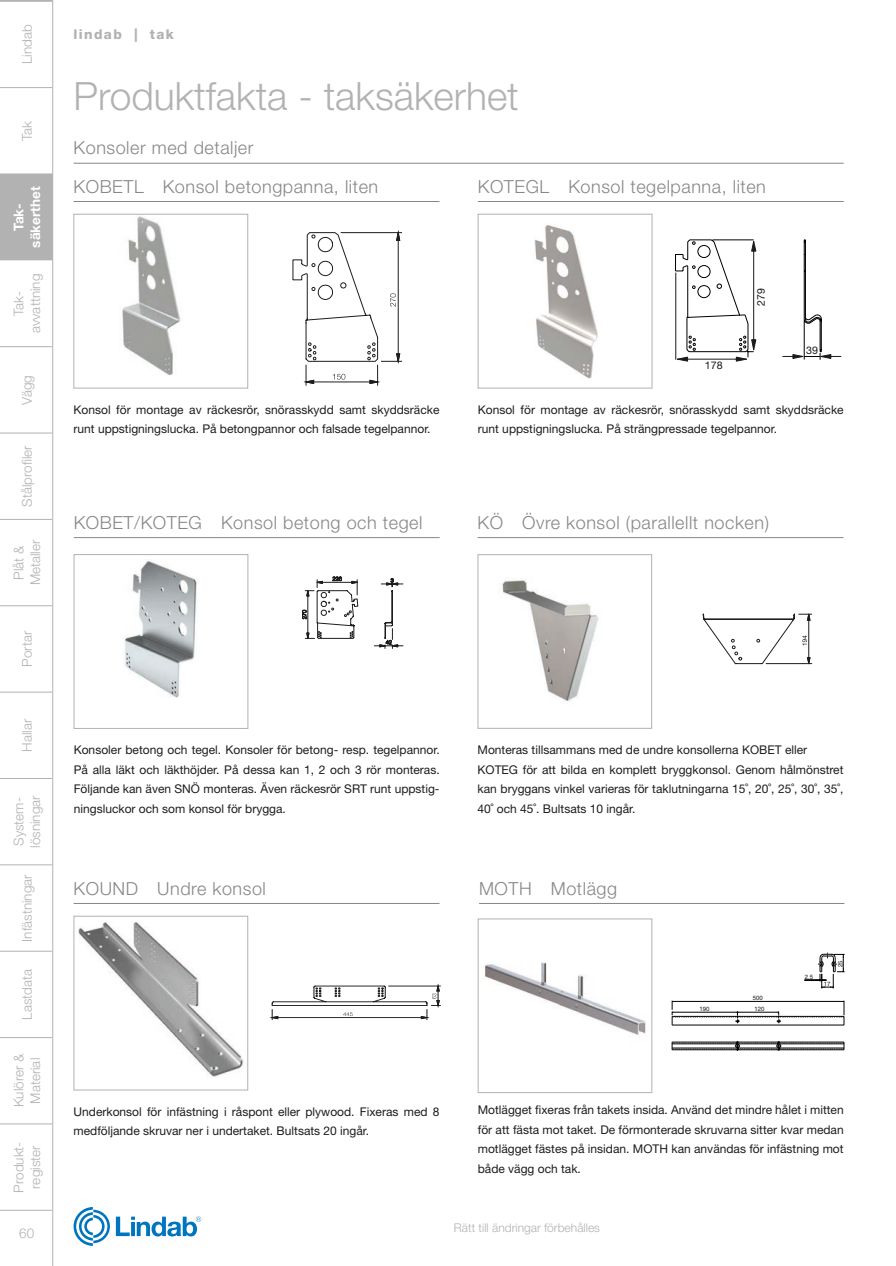
<style>
.page{position:relative;width:896px;height:1266px;background:#fff}
.page>*{position:absolute;margin:0;border:0;box-sizing:border-box;transform-origin:0 0}
.t1{font:300 39px "Helvetica Neue LT Pro";color:#b2b2b2}
.t2{font:300 18px "Helvetica Neue LT Pro";letter-spacing:.03em;color:#878787}
.t3{font:300 13.5px/16.5px "Helvetica Neue LT Pro";color:#b2b2b2}
.t4{font:700 13.5px/16.5px "Helvetica Neue LT Pro";color:#fff;text-align:center}
.t5{font:800 13.5px "Helvetica Neue LT Pro";letter-spacing:.1em;color:#b2b2b2}
.t6{font:12px/19.5px "Helvetica Neue LT Pro";color:#1d1d1b}
.t7{font:300 12px "Helvetica Neue LT Pro";color:#b2b2b2}
.t8{font:10.65px "Helvetica Neue LT Pro";color:#1d181a}
.t9{font:10.5px "Helvetica Neue LT Pro";color:#1d181a}
.t10{font:6px "Helvetica";color:#1d181a}
</style>
<div class="page">
<hr style="left:0;top:432px;width:52px;height:1px;background:#b2b2b2">
<hr style="left:0;top:605px;width:52px;height:1px;background:#b2b2b2">
<hr style="left:0;top:778px;width:52px;height:1px;background:#b2b2b2">
<hr style="left:0;top:950px;width:52px;height:1px;background:#b2b2b2">
<hr style="left:0;top:1037px;width:52px;height:1px;background:#b2b2b2">
<hr style="left:0;top:1123px;width:52px;height:1px;background:#b2b2b2">
<hr style="left:0;top:1209px;width:52px;height:1px;background:#b2b2b2">
<hr style="left:52px;top:347px;width:1px;height:86px;background:#b2b2b2">
<hr style="left:52px;top:433px;width:1px;height:86px;background:#b2b2b2">
<hr style="left:52px;top:519px;width:1px;height:86px;background:#b2b2b2">
<hr style="left:52px;top:605px;width:1px;height:87px;background:#b2b2b2">
<hr style="left:52px;top:692px;width:1px;height:86px;background:#b2b2b2">
<hr style="left:52px;top:778px;width:1px;height:86px;background:#b2b2b2">
<hr style="left:52px;top:864px;width:1px;height:87px;background:#b2b2b2">
<hr style="left:52px;top:951px;width:1px;height:86px;background:#b2b2b2">
<hr style="left:52px;top:1037px;width:1px;height:86px;background:#b2b2b2">
<hr style="left:52px;top:1123px;width:1px;height:87px;background:#b2b2b2">
<hr style="left:52px;top:1210px;width:1px;height:55px;background:#b2b2b2">
<hr style="left:0;top:519px;width:52px;height:1px;background:#b2b2b2">
<hr style="left:0;top:691px;width:52px;height:1px;background:#b2b2b2">
<hr style="left:0;top:864px;width:52px;height:1px;background:#b2b2b2">
<hr style="left:52px;top:260px;width:1px;height:86px;background:#b2b2b2">
<hr style="left:0;top:346px;width:53px;height:1px;background:#b2b2b2">
<svg style="left:116px;top:1216px;width:85px;height:20px"></svg>
<svg style="left:74px;top:1207px;width:36px;height:38px"></svg>
<img style="left:124px;top:561px;width:73px;height:137px">
<div style="left:74px;top:554px;width:174px;height:174px;border:1px solid #b2b2b2"></div>
<svg style="left:302px;top:576px;width:101px;height:72px"></svg>
<hr style="left:74px;top:537px;width:365px;height:1px;background:#878787">
<img style="left:501px;top:580px;width:98px;height:121px">
<div style="left:477px;top:554px;width:175px;height:174px;border:1px solid #b2b2b2"></div>
<svg style="left:702px;top:613px;width:109px;height:52px"></svg>
<hr style="left:766px;top:663px;width:45px;height:1px;background:#1d1d1b">
<hr style="left:477px;top:537px;width:366px;height:1px;background:#878787">
<img style="left:122px;top:216px;width:59px;height:160px">
<div style="left:74px;top:214px;width:174px;height:174px;border:1px solid #b2b2b2"></div>
<svg style="left:292px;top:231px;width:110px;height:154px"></svg>
<hr style="left:74px;top:201px;width:365px;height:1px;background:#878787">
<img style="left:78px;top:922px;width:166px;height:155px">
<div style="left:74px;top:915px;width:174px;height:175px;border:1px solid #b2b2b2"></div>
<svg style="left:271px;top:985px;width:170px;height:34px"></svg>
<hr style="left:388px;top:985px;width:53px;height:1px;background:#1d1d1b">
<hr style="left:74px;top:903px;width:365px;height:1px;background:#878787">
<img style="left:484px;top:962px;width:162px;height:75px">
<div style="left:477px;top:918px;width:175px;height:174px;border:1px solid #b2b2b2"></div>
<svg style="left:671px;top:1000px;width:173px;height:50px"></svg>
<svg style="left:804px;top:952px;width:40px;height:36px"></svg>
<hr style="left:479px;top:903px;width:365px;height:1px;background:#878787">
<img style="left:534px;top:225px;width:64px;height:154px">
<div style="left:478px;top:214px;width:174px;height:174px;border:1px solid #b2b2b2"></div>
<svg style="left:675px;top:239px;width:166px;height:122px"></svg>
<hr style="left:478px;top:201px;width:365px;height:1px;background:#878787">
<hr style="left:74px;top:163px;width:769px;height:1px;background:#878787">
<svg style="left:0;top:0;width:53px;height:260px"></svg>
<p class="t3" style="left:18px;top:64px;width:41px;rotate:-90deg">Lindab</p>
<p class="t3" style="left:18px;top:141px;width:21px;rotate:-90deg">Tak</p>
<p class="t4" style="left:10px;top:248px;width:63px;rotate:-90deg">Tak&shy;säkerthet</p>
<p class="t3" style="left:10px;top:333px;width:61px;text-align:center;rotate:-90deg">Tak&shy;avvattning</p>
<p class="t3" style="left:18px;top:404px;width:31px;rotate:-90deg">Vägg</p>
<p class="t3" style="left:18px;top:506px;width:63px;rotate:-90deg">Stålprofiler</p>
<p class="t3" style="left:10px;top:585px;width:47px;text-align:center;rotate:-90deg">Plåt &amp;<br>Metaller</p>
<p class="t3" style="left:18px;top:666px;width:37px;rotate:-90deg">Portar</p>
<p class="t3" style="left:18px;top:751px;width:34px;rotate:-90deg">Hallar</p>
<p class="t3" style="left:10px;top:847px;width:54px;rotate:-90deg">System&shy;lösningar</p>
<p class="t3" style="left:18px;top:941px;width:69px;rotate:-90deg">Infästningar</p>
<p class="t3" style="left:18px;top:1019px;width:52px;rotate:-90deg">Lastdata</p>
<p class="t3" style="left:10px;top:1107px;width:55px;rotate:-90deg">Kulörer &amp;<br>Material</p>
<p class="t3" style="left:10px;top:1192px;width:52px;rotate:-90deg">Produkt&shy;register</p>
<p class="t3" style="left:19px;top:1224px;width:17px">60</p>
<p class="t5" style="left:74px;top:27px;width:102px">lindab | tak</p>
<h1 class="t1" style="left:74px;top:72px;width:446px">Produktfakta - taksäkerhet</h1>
<h2 class="t2" style="left:74px;top:137px;width:181px">Konsoler med detaljer</h2>
<h2 class="t2" style="left:74px;top:175px;width:306px">KOBETL Konsol betongpanna, liten</h2>
<h2 class="t2" style="left:478px;top:175px;width:289px">KOTEGL Konsol tegelpanna, liten</h2>
<p class="t8" style="left:754px;top:306px;width:19px;rotate:-90deg">279</p>
<p class="t9" style="left:806px;top:344px;width:13px">39</p>
<p class="t9" style="left:704px;top:358px;width:19px">178</p>
<p class="t6" style="left:74px;top:399px;width:367px">Konsol för montage av räckesrör, snörasskydd samt skyddsräcke runt uppstigningslucka. På betongpannor och falsade tegelpannor.</p>
<p class="t6" style="left:478px;top:399px;width:367px">Konsol för montage av räckesrör, snörasskydd samt skyddsräcke runt uppstigningslucka. På strängpressade tegelpannor.</p>
<h2 class="t2" style="left:74px;top:511px;width:350px">KOBET/KOTEG Konsol betong och tegel</h2>
<h2 class="t2" style="left:477px;top:511px;width:293px">KÖ Övre konsol (parallellt nocken)</h2>
<p class="t6" style="left:74px;top:740px;width:367px;text-align:justify">Konsoler betong och tegel. Konsoler för betong- resp. tegelpannor.<br>På alla läkt och läkthöjder. På dessa kan 1, 2 och 3 rör monteras.<br>Följande kan även SNÖ monteras. Även räckesrör SRT runt uppstig&shy;ningsluckor och som konsol för brygga.</p>
<h2 class="t2" style="left:74px;top:877px;width:194px">KOUND Undre konsol</h2>
<p class="t6" style="left:477px;top:740px;width:367px">Monteras tillsammans med de undre konsollerna KOBET eller KOTEG för att bilda en komplett bryggkonsol. Genom hålmönstret kan bryggans vinkel varieras för taklutningarna 15˚, 20˚, 25˚, 30˚, 35˚, 40˚ och 45˚. Bultsats 10 ingår.</p>
<h2 class="t2" style="left:479px;top:877px;width:139px">MOTH Motlägg</h2>
<p class="t10" style="left:752px;top:994px;width:11px">500</p>
<p class="t10" style="left:699px;top:1005px;width:11px">190</p>
<p class="t10" style="left:754px;top:1005px;width:11px">120</p>
<p class="t10" style="left:804px;top:973px;width:10px">2,5</p>
<p class="t10" style="left:823px;top:980px;width:8px">17</p>
<p class="t10" style="left:836px;top:967px;width:8px;rotate:-90deg">25</p>
<p class="t6" style="left:74px;top:1101px;width:367px">Underkonsol för infästning i råspont eller plywood. Fixeras med 8 medföljande skruvar ner i undertaket. Bultsats 20 ingår.</p>
<p class="t6" style="left:477px;top:1099px;width:367px;text-align:justify">Motlägget fixeras från takets insida. Använd det mindre hålet i mitten för att fästa mot taket. De förmonterade skruvarna sitter kvar medan motlägget fästes på insidan. MOTH kan användas för infästning mot både vägg och tak.</p>
<p class="t7" style="left:454px;top:1220px;width:148px">Rätt till ändringar förbehålles</p>
</div>
